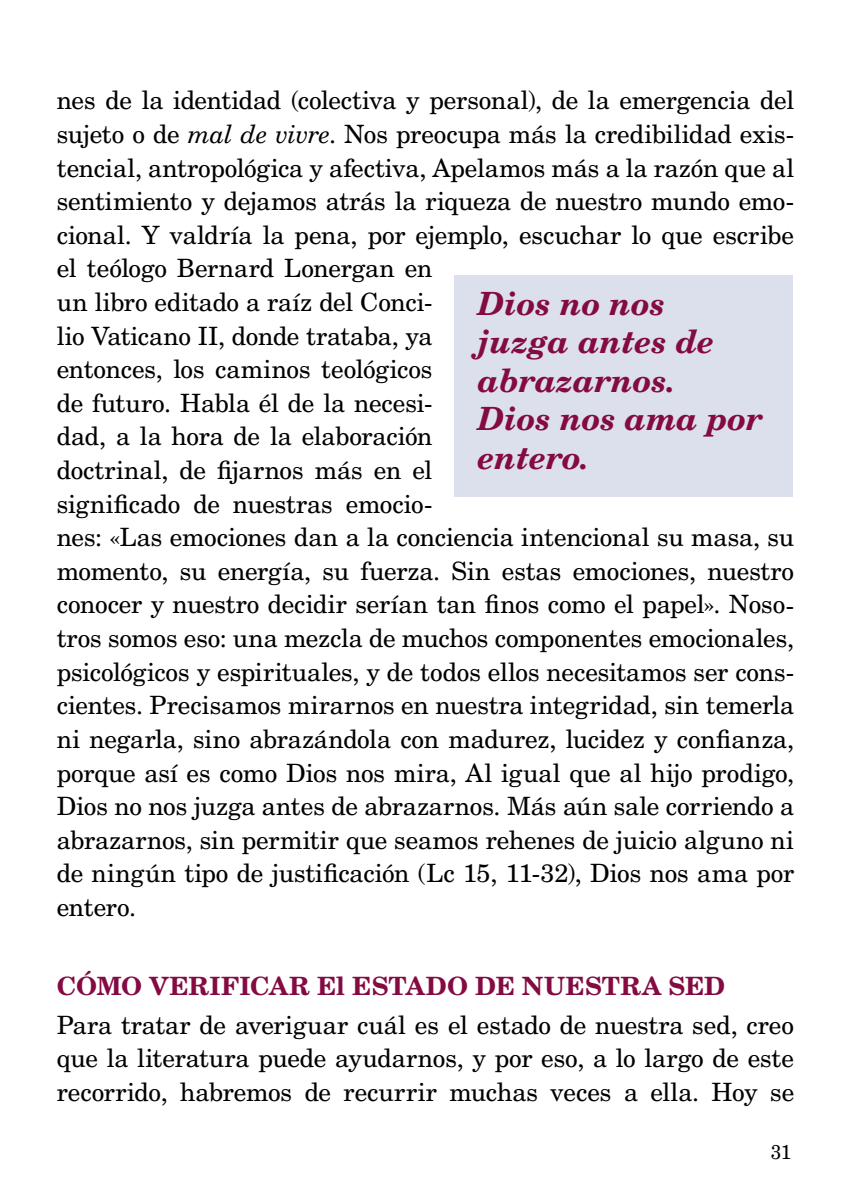
<style>
.page{position:relative;width:851px;height:1191px;background:#fff}
.page>*{position:absolute;margin:0;border:0;box-sizing:border-box;transform-origin:0 0}
.t1{font:italic 700 32px/38.4px "New Century Schlbk LT Std";color:#840b42}
.t2{font:25.2px/33.6px "New Century Schlbk LT Std";letter-spacing:-.005em;color:#000}
.t3{font:700 25.2px "New Century Schlbk LT Std";color:#840b42}
.t4{font:20px "New Century Schlbk LT Std";color:#000;scale:.95 1}
.s1{font-style:italic}
</style>
<div class="page">
<div style="left:454px;top:275px;width:338px;height:222px;background:#dce0ec"></div>
<p class="t2" style="left:57px;top:83px;width:739px">nes de la identidad (colectiva y personal), de la emergencia del sujeto o de <span class="s1">mal de vivre</span>. Nos preocupa más la credibilidad exis&shy;tencial, antropológica y afectiva, Apelamos más a la razón que al sentimiento y dejamos atrás la riqueza de nuestro mundo emo&shy;cional. Y valdría la pena, por ejemplo, escuchar lo que escribe el teólogo Bernard Lonergan en<br>un libro editado a raíz del Conci-<br>lio Vaticano II, donde trataba, ya<br>entonces, los caminos teológicos<br>de futuro. Habla él de la necesi-<br>dad, a la hora de la elaboración<br>doctrinal, de fijarnos más en el<br>significado de nuestras emocio-<br>nes: «Las emociones dan a la conciencia intencional su masa, su momento, su energía, su fuerza. Sin estas emociones, nuestro conocer y nuestro decidir serían tan finos como el papel». Noso&shy;tros somos eso: una mezcla de muchos componentes emocionales, psicológicos y espirituales, y de todos ellos necesitamos ser cons&shy;cientes. Precisamos mirarnos en nuestra integridad, sin temerla ni negarla, sino abrazándola con madurez, lucidez y confianza, porque así es como Dios nos mira, Al igual que al hijo prodigo, Dios no nos juzga antes de abrazarnos. Más aún sale corriendo a abrazarnos, sin permitir que seamos rehenes de juicio alguno ni de ningún tipo de justificación (Lc 15, 11-32), Dios nos ama por entero.</p>
<p class="t1" style="left:478px;top:284px;width:286px">Dios no nos juzga antes de abrazarnos.<br>Dios nos ama por entero.</p>
<p class="t3" style="left:57px;top:969px;width:670px">CÓMO VERIFICAR El ESTADO DE NUESTRA SED</p>
<p class="t2" style="left:57px;top:1008px;width:739px;text-align:justify">Para tratar de averiguar cuál es el estado de nuestra sed, creo que la literatura puede ayudarnos, y por eso, a lo largo de este recorrido, habremos de recurrir muchas veces a ella. Hoy se</p>
<p class="t4" style="left:770px;top:1139px;width:23px">31</p>
</div>
